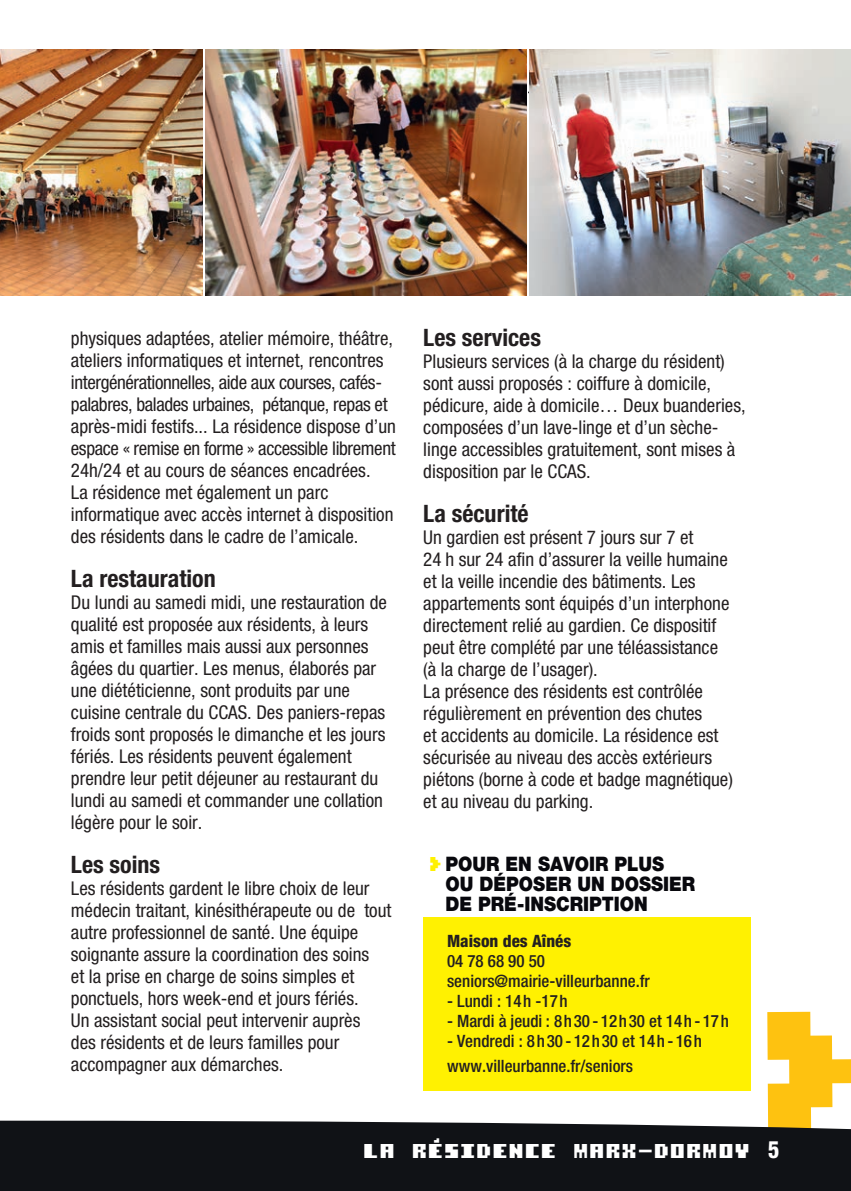
<style>
.page{position:relative;width:851px;height:1191px;background:#fff}
.page>*{position:absolute;margin:0;border:0;box-sizing:border-box;transform-origin:0 0}
.t1{font:28px "Square Stone 7";letter-spacing:.04em;color:#fff;scale:.9 1}
.body{font:700 condensed 24px "Helvetica Neue";color:#231f20}
.t2{font:900 20px/20px "Helvetica Neue";color:#08080d;scale:.9 1}
.body-2{font:condensed 19px/22px "Helvetica Neue";color:#231f20}
.body-3{font:500 condensed 17px/20px "Helvetica Neue";color:#231f20}
.s1{font-family:"Square Stone 7";font-weight:400;font-size:28px;color:#fff101}
.s2{font-weight:800}
.s3{font-family:"Helvetica Neue";font-weight:800;font-stretch:condensed;font-size:24px}
</style>
<div class="page">
<div style="left:423px;top:917px;width:327px;height:173px;background:#fff101"></div>
<svg style="left:767px;top:1011px;width:83px;height:109px"></svg>
<div style="left:0;top:1120px;width:850px;height:71px;background:#101216"></div>
<img style="left:0;top:49px;width:202px;height:246px">
<img style="left:205px;top:49px;width:321px;height:247px">
<img style="left:529px;top:49px;width:321px;height:247px">
<p class="body-2" style="left:71px;top:327px;width:326px">physiques adaptées, atelier mémoire, théâtre, ateliers informatiques et internet, rencontres intergénérationnelles, aide aux courses, cafés&shy;palabres, balades urbaines, pétanque, repas et après-midi festifs... La résidence dispose d’un espace « remise en forme » accessible librement 24h/24 et au cours de séances encadrées.<br>La résidence met également un parc informatique avec accès internet à disposition des résidents dans le cadre de l’amicale.</p>
<p class="body" style="left:71px;top:564px;width:146px">La restauration</p>
<p class="body-2" style="left:71px;top:591px;width:317px">Du lundi au samedi midi, une restauration de qualité est proposée aux résidents, à leurs amis et familles mais aussi aux personnes âgées du quartier. Les menus, élaborés par une diététicienne, sont produits par une cuisine centrale du CCAS. Des paniers-repas froids sont proposés le dimanche et les jours fériés. Les résidents peuvent également prendre leur petit déjeuner au restaurant du lundi au samedi et commander une collation légère pour le soir.</p>
<p class="body" style="left:71px;top:850px;width:91px">Les soins</p>
<p class="body-2" style="left:71px;top:877px;width:322px">Les résidents gardent le libre choix de leur médecin traitant, kinésithérapeute ou de tout autre professionnel de santé. Une équipe soignante assure la coordination des soins<br>et la prise en charge de soins simples et ponctuels, hors week-end et jours fériés.<br>Un assistant social peut intervenir auprès<br>des résidents et de leurs familles pour accompagner aux démarches.</p>
<p class="body" style="left:423px;top:323px;width:119px">Les services</p>
<p class="body-2" style="left:423px;top:350px;width:324px">Plusieurs services (à la charge du résident) sont aussi proposés : coiffure à domicile, pédicure, aide à domicile… Deux buanderies, composées d’un lave-linge et d’un sèche&shy;linge accessibles gratuitement, sont mises à disposition par le CCAS.</p>
<p class="body" style="left:423px;top:499px;width:107px">La sécurité</p>
<p class="body-2" style="left:423px;top:526px;width:307px">Un gardien est présent 7 jours sur 7 et<br>24 h sur 24 afin d’assurer la veille humaine et la veille incendie des bâtiments. Les appartements sont équipés d’un interphone directement relié au gardien. Ce dispositif peut être complété par une téléassistance (à la charge de l’usager).</p>
<p class="body-2" style="left:423px;top:680px;width:311px">La présence des résidents est contrôlée régulièrement en prévention des chutes<br>et accidents au domicile. La résidence est sécurisée au niveau des accès extérieurs piétons (borne à code et badge magnétique) et au niveau du parking.</p>
<p class="t2" style="left:445px;top:853px;width:279px;text-indent:-15px"><span class="s1">&gt;</span>POUR EN SAVOIR PLUS<br>OU DÉPOSER UN DOSSIER<br>DE PRÉ-INSCRIPTION</p>
<p class="body-3" style="left:447px;top:930px;width:204px"><span class="s2">Maison des Aînés<br></span>04 78 68 90 50 seniors@mairie-villeurbanne.fr</p>
<p class="body-3" style="left:447px;top:990px;width:122px">- Lundi : 14h -17h</p>
<p class="body-3" style="left:447px;top:1010px;width:283px">- Mardi à jeudi : 8h30 - 12h30 et 14h - 17h</p>
<p class="body-3" style="left:447px;top:1030px;width:256px">- Vendredi : 8h30 - 12h30 et 14h - 16h</p>
<p class="body-3" style="left:447px;top:1056px;width:187px">www.villeurbanne.fr/seniors</p>
<p class="t1" style="left:364px;top:1138px;width:462px">la Résidence marx-dormoy <span class="s3">5</span></p>
</div>
